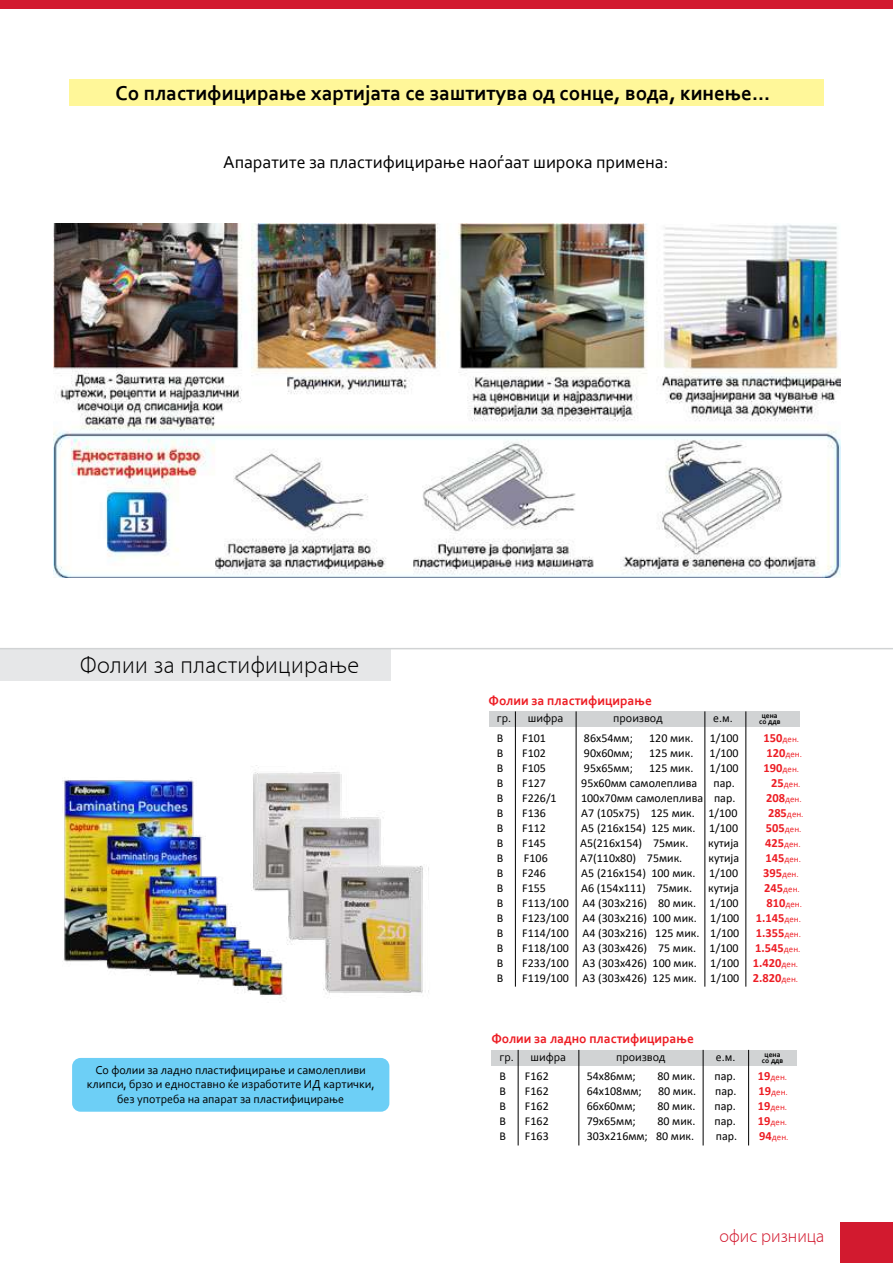
<style>
.page{position:relative;width:893px;height:1263px;background:#fff}
.page>*{position:absolute;margin:0;border:0;box-sizing:border-box;transform-origin:0 0}
.t1{font:300 24px "Cleanvertising";letter-spacing:.015em;color:#000}
.t2{font:700 21px "Corbel";color:#000}
.t3{font:18px "Corbel";color:#000}
.t4{font:300 18px "Cleanvertising";color:#d21a2f}
.t5{font:700 13.5px "Corbel";color:#ed1d24}
.t6{font:700 12.45px "Calibri";color:#ed1d24}
.t7{font:12px "Calibri";color:#000}
.t8{font:12px/14.4px "Corbel";color:#000;text-align:center}
.t9{font:9px "Corbel";letter-spacing:-.01em;color:#ed1d24}
.t10{font:700 7.5px/6px "Corbel";color:#000;text-align:center}
.s1{font-family:"Calibri";font-weight:700;font-size:12.45px}
.s2{font-family:"Corbel";font-weight:400;font-size:9px}
.s3{font-weight:700;font-size:12.45px;color:#ed1d24}
.s4{font-family:"Corbel";font-size:9px;color:#ed1d24}
</style>
<div class="page">
<div style="left:0;top:0;width:893px;height:9px;background:#d21a2f"></div>
<div style="left:840px;top:1223px;width:53px;height:40px;background:#d21a2f"></div>
<div style="left:69px;top:79px;width:755px;height:26px;background:#fff799"></div>
<img style="left:53px;top:223px;width:788px;height:354px">
<img style="left:63px;top:779px;width:178px;height:215px">
<img style="left:241px;top:765px;width:188px;height:231px">
<div style="left:72px;top:1058px;width:317px;height:54px;background:#6dcff6;border-radius:9px"></div>
<div style="left:0;top:649px;width:390px;height:32px;background:#e6e7e8"></div>
<div style="left:489px;top:711px;width:310px;height:16px;background:#d1d3d4"></div>
<hr style="left:515px;top:711px;width:1px;height:276px;background:#000">
<hr style="left:576px;top:711px;width:1px;height:276px;background:#000">
<hr style="left:745px;top:711px;width:1px;height:276px;background:#000">
<hr style="left:704px;top:711px;width:1px;height:276px;background:#000">
<div style="left:491px;top:1050px;width:306px;height:15px;background:#d1d3d4"></div>
<hr style="left:518px;top:1050px;width:1px;height:95px;background:#000">
<hr style="left:578px;top:1050px;width:1px;height:95px;background:#000">
<hr style="left:748px;top:1050px;width:1px;height:95px;background:#000">
<hr style="left:703px;top:1050px;width:1px;height:95px;background:#000">
<hr style="left:0;top:648px;width:893px;height:1px;background:#d1d3d4">
<h2 class="t2" style="left:115px;top:80px;width:656px">Со пластифицирање хартијата се заштитува од сонце, вода, кинење...</h2>
<h3 class="t3" style="left:223px;top:151px;width:447px">Апаратите за пластифицирање наоѓаат широка примена:</h3>
<h1 class="t1" style="left:80px;top:654px;width:280px">Фолии за пластифицирање</h1>
<p class="t8" style="left:87px;top:1062px;width:289px">Со фолии за ладно пластифицирање и самолепливи клипси, брзо и едноставно ќе изработите ИД картички, без употреба на апарат за пластифицирање</p>
<p class="t5" style="left:489px;top:692px;width:165px">Фолии за пластифицирање</p>
<p class="t8" style="left:497px;top:711px;width:68px">гр. шифра</p>
<p class="t8" style="left:613px;top:711px;width:51px">производ</p>
<p class="t8" style="left:713px;top:711px;width:21px">е.м.</p>
<p class="t7" style="left:497px;top:729px;width:8px">B</p>
<p class="t7" style="left:522px;top:729px;width:25px">F101</p>
<p class="t7" style="left:584px;top:729px;width:50px">86х54мм;</p>
<p class="t7" style="left:649px;top:729px;width:46px">120 мик.</p>
<p class="t7" style="left:710px;top:729px;width:30px">1/100</p>
<p class="t9" style="left:764px;top:733px;width:37px"><span class="s1">150</span>ден.</p>
<p class="t7" style="left:497px;top:744px;width:8px">B</p>
<p class="t7" style="left:522px;top:744px;width:25px">F102</p>
<p class="t7" style="left:584px;top:744px;width:50px">90х60мм;</p>
<p class="t7" style="left:649px;top:744px;width:46px">125 мик.</p>
<p class="t7" style="left:710px;top:744px;width:30px">1/100</p>
<p class="t9" style="left:766px;top:748px;width:37px"><span class="s1">120</span>ден.</p>
<p class="t7" style="left:497px;top:759px;width:8px">B</p>
<p class="t7" style="left:522px;top:759px;width:25px">F105</p>
<p class="t7" style="left:584px;top:759px;width:50px">95х65мм;</p>
<p class="t7" style="left:649px;top:759px;width:46px">125 мик.</p>
<p class="t7" style="left:710px;top:759px;width:30px">1/100</p>
<p class="t9" style="left:764px;top:763px;width:37px"><span class="s1">190</span>ден.</p>
<p class="t7" style="left:497px;top:774px;width:8px">B</p>
<p class="t7" style="left:522px;top:774px;width:25px">F127</p>
<p class="t7" style="left:581px;top:774px;width:117px">95x60мм самолеплива</p>
<p class="t7" style="left:713px;top:774px;width:23px">пар.</p>
<p class="t9" style="left:771px;top:778px;width:31px"><span class="s1">25</span>ден.</p>
<p class="t7" style="left:497px;top:789px;width:8px">B</p>
<p class="t7" style="left:522px;top:789px;width:36px">F226/1</p>
<p class="t7" style="left:581px;top:789px;width:156px">100x70мм самолеплива пар.</p>
<p class="t9" style="left:766px;top:793px;width:37px"><span class="s1">208</span>ден.</p>
<p class="t7" style="left:497px;top:804px;width:8px">B</p>
<p class="t7" style="left:522px;top:804px;width:25px">F136</p>
<p class="t7" style="left:581px;top:804px;width:158px">A7 (105х75) 125 мик. 1/100</p>
<p class="t9" style="left:768px;top:808px;width:37px"><span class="s1">285</span>ден.</p>
<p class="t7" style="left:497px;top:819px;width:8px">B</p>
<p class="t7" style="left:522px;top:819px;width:25px">F112</p>
<p class="t7" style="left:581px;top:819px;width:158px">A5 (216х154) 125 мик. 1/100</p>
<p class="t9" style="left:766px;top:823px;width:37px"><span class="s1">505</span>ден.</p>
<p class="t7" style="left:497px;top:834px;width:8px">B</p>
<p class="t7" style="left:522px;top:834px;width:25px">F145</p>
<p class="t7" style="left:580px;top:834px;width:110px">A5(216x154) 75мик.</p>
<p class="t7" style="left:708px;top:834px;width:32px">кутија</p>
<p class="t9" style="left:765px;top:838px;width:37px"><span class="s1">425</span>ден.</p>
<p class="t7" style="left:497px;top:849px;width:8px">B</p>
<p class="t7" style="left:524px;top:849px;width:25px">F106</p>
<p class="t7" style="left:580px;top:849px;width:104px">A7(110x80) 75мик.</p>
<p class="t7" style="left:708px;top:849px;width:32px">кутија</p>
<p class="t9" style="left:765px;top:853px;width:37px"><span class="s1">145</span>ден.</p>
<p class="t7" style="left:497px;top:864px;width:8px">B</p>
<p class="t7" style="left:522px;top:864px;width:25px">F246</p>
<p class="t7" style="left:581px;top:864px;width:158px">A5 (216х154) 100 мик. 1/100</p>
<p class="t9" style="left:763px;top:868px;width:37px"><span class="s1">395</span>ден.</p>
<p class="t7" style="left:497px;top:879px;width:8px">В</p>
<p class="t7" style="left:522px;top:879px;width:25px">F155</p>
<p class="t7" style="left:581px;top:879px;width:112px">A6 (154x111) 75мик.</p>
<p class="t7" style="left:708px;top:879px;width:32px">кутија</p>
<p class="t9" style="left:764px;top:883px;width:37px"><span class="s1">245</span>ден.</p>
<p class="t7" style="left:497px;top:894px;width:8px">B</p>
<p class="t7" style="left:522px;top:894px;width:218px">F113/100 A4 (303х216) 80 мик. 1/100</p>
<p class="t9" style="left:766px;top:898px;width:37px"><span class="s1">810</span>ден.</p>
<p class="t7" style="left:497px;top:909px;width:8px">B</p>
<p class="t7" style="left:522px;top:909px;width:219px">F123/100 A4 (303х216) 100 мик. 1/100</p>
<p class="t6" style="left:756px;top:909px;width:47px">1.145<span class="s2">ден.</span></p>
<p class="t7" style="left:497px;top:924px;width:8px">B</p>
<p class="t7" style="left:522px;top:924px;width:219px">F114/100 A4 (303х216) 125 мик. 1/100</p>
<p class="t6" style="left:756px;top:924px;width:47px">1.355<span class="s2">ден.</span></p>
<p class="t7" style="left:497px;top:939px;width:8px">B</p>
<p class="t7" style="left:522px;top:939px;width:218px">F118/100 А3 (303х426) 75 мик. 1/100</p>
<p class="t6" style="left:755px;top:939px;width:47px">1.545<span class="s2">ден.</span></p>
<p class="t7" style="left:497px;top:954px;width:8px">B</p>
<p class="t7" style="left:522px;top:954px;width:277px">F233/100 А3 (303х426) 100 мик. 1/100 <span class="s3">1.420</span><span class="s4">ден.</span></p>
<p class="t7" style="left:497px;top:969px;width:8px">B</p>
<p class="t7" style="left:522px;top:969px;width:277px">F119/100 А3 (303х426) 125 мик. 1/100 <span class="s3">2.820</span><span class="s4">ден.</span></p>
<p class="t10" style="left:759px;top:712px;width:23px">цена со ддв</p>
<p class="t5" style="left:491px;top:1031px;width:204px">Фолии за ладно пластифицирање</p>
<p class="t8" style="left:499px;top:1049px;width:68px">гр. шифра</p>
<p class="t8" style="left:616px;top:1049px;width:51px">производ</p>
<p class="t8" style="left:716px;top:1049px;width:21px">е.м.</p>
<p class="t7" style="left:499px;top:1068px;width:8px">B</p>
<p class="t7" style="left:525px;top:1068px;width:25px">F162</p>
<p class="t7" style="left:587px;top:1068px;width:50px">54х86мм;</p>
<p class="t7" style="left:657px;top:1068px;width:40px">80 мик.</p>
<p class="t7" style="left:714px;top:1068px;width:23px">пар.</p>
<p class="t9" style="left:758px;top:1071px;width:31px"><span class="s1">19</span>ден.</p>
<p class="t7" style="left:499px;top:1083px;width:8px">B</p>
<p class="t7" style="left:525px;top:1083px;width:25px">F162</p>
<p class="t7" style="left:587px;top:1083px;width:57px">64х108мм;</p>
<p class="t7" style="left:658px;top:1083px;width:40px">80 мик.</p>
<p class="t7" style="left:715px;top:1083px;width:23px">пар.</p>
<p class="t9" style="left:759px;top:1086px;width:31px"><span class="s1">19</span>ден.</p>
<p class="t7" style="left:499px;top:1098px;width:8px">B</p>
<p class="t7" style="left:525px;top:1098px;width:25px">F162</p>
<p class="t7" style="left:587px;top:1098px;width:50px">66х60мм;</p>
<p class="t7" style="left:657px;top:1098px;width:40px">80 мик.</p>
<p class="t7" style="left:714px;top:1098px;width:23px">пар.</p>
<p class="t9" style="left:758px;top:1101px;width:31px"><span class="s1">19</span>ден.</p>
<p class="t7" style="left:499px;top:1113px;width:8px">B</p>
<p class="t7" style="left:525px;top:1113px;width:25px">F162</p>
<p class="t7" style="left:587px;top:1113px;width:50px">79х65мм;</p>
<p class="t7" style="left:657px;top:1113px;width:40px">80 мик.</p>
<p class="t7" style="left:714px;top:1113px;width:23px">пар.</p>
<p class="t9" style="left:758px;top:1116px;width:31px"><span class="s1">19</span>ден.</p>
<p class="t7" style="left:499px;top:1128px;width:8px">B</p>
<p class="t7" style="left:525px;top:1128px;width:25px">F163</p>
<p class="t7" style="left:587px;top:1128px;width:109px">303х216мм; 80 мик.</p>
<p class="t7" style="left:716px;top:1128px;width:23px">пар.</p>
<p class="t9" style="left:759px;top:1131px;width:31px"><span class="s1">94</span>ден.</p>
<p class="t10" style="left:762px;top:1051px;width:23px">цена со ддв</p>
<h3 class="t4" style="left:720px;top:1227px;width:106px">офис ризница</h3>
</div>
